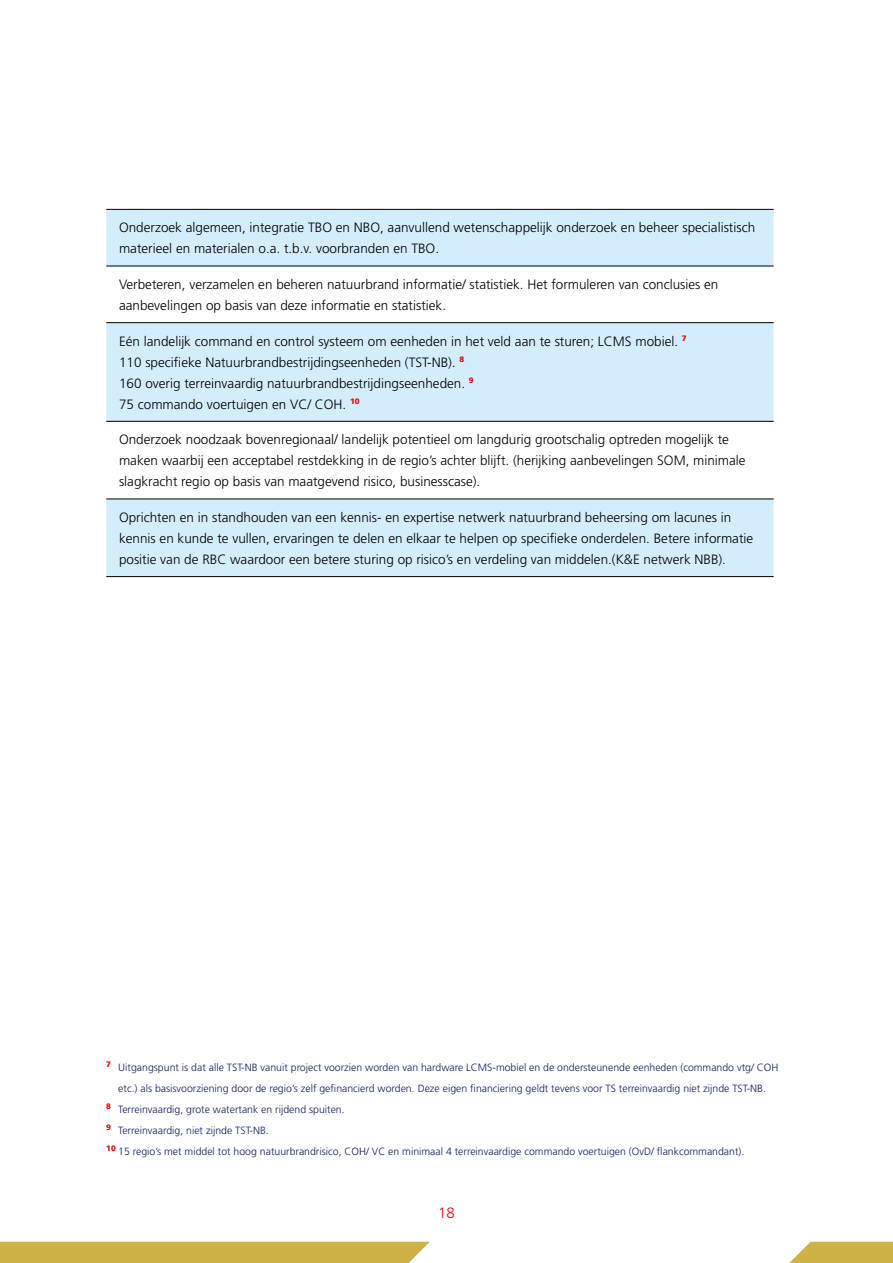
<style>
.page{position:relative;width:893px;height:1263px;background:#fff}
.page>*{position:absolute;margin:0;border:0;box-sizing:border-box;transform-origin:0 0}
.t1{font:300 15px "Frutiger LT Std";color:#e30613}
.t2{font:300 13.5px/21px "Frutiger LT Std";color:#000}
.t3{font:300 10.5px "Frutiger LT Std";color:#122053}
</style>
<div class="page">
<div style="left:0;top:1242px;width:430px;height:21px;background:#cfb247"></div>
<hr style="left:892px;top:0;width:1px;height:1263px;background:#d4edfc">
<svg style="left:106px;top:210px;width:668px;height:366px;fill:#d4edfc"></svg>
<hr style="left:106px;top:209px;width:668px;height:1px;background:#000">
<hr style="left:106px;top:266px;width:668px;height:1px;background:#000">
<hr style="left:106px;top:322px;width:668px;height:1px;background:#000">
<hr style="left:106px;top:421px;width:668px;height:1px;background:#000">
<hr style="left:106px;top:499px;width:668px;height:1px;background:#000">
<hr style="left:106px;top:576px;width:668px;height:1px;background:#000">
<svg style="left:789px;top:1242px;width:104px;height:21px;background:#d3b959"></svg>
<p class="t2" style="left:119px;top:217px;width:638px">Onderzoek algemeen, integratie TBO en NBO, aanvullend wetenschappelijk onderzoek en beheer specialistisch materieel en materialen o.a. t.b.v. voorbranden en TBO.</p>
<p class="t2" style="left:119px;top:274px;width:601px">Verbeteren, verzamelen en beheren natuurbrand informatie/ statistiek. Het formuleren van conclusies en aanbevelingen op basis van deze informatie en statistiek.</p>
<p class="t2" style="left:119px;top:331px;width:569px">Eén landelijk command en control systeem om eenheden in het veld aan te sturen; LCMS mobiel. <sup>7<br></sup>110 specifieke Natuurbrandbestrijdingseenheden (TST-NB). <sup>8<br></sup>160 overig terreinvaardig natuurbrandbestrijdingseenheden. <sup>9<br></sup>75 commando voertuigen en VC/ COH. <sup>10</sup></p>
<p class="t2" style="left:119px;top:429px;width:628px">Onderzoek noodzaak bovenregionaal/ landelijk potentieel om langdurig grootschalig optreden mogelijk te maken waarbij een acceptabel restdekking in de regio’s achter blijft. (herijking aanbevelingen SOM, minimale slagkracht regio op basis van maatgevend risico, businesscase).</p>
<p class="t2" style="left:119px;top:507px;width:636px">Oprichten en in standhouden van een kennis- en expertise netwerk natuurbrand beheersing om lacunes in kennis en kunde te vullen, ervaringen te delen en elkaar te helpen op specifieke onderdelen. Betere informatie positie van de RBC waardoor een betere sturing op risico’s en verdeling van middelen.(K&amp;E netwerk NBB).</p>
<p class="t3" style="left:106px;top:1061px;width:674px"><sup>7</sup> Uitgangspunt is dat alle TST-NB vanuit project voorzien worden van hardware LCMS-mobiel en de ondersteunende eenheden (commando vtg/ COH</p>
<p class="t3" style="left:118px;top:1082px;width:649px">etc.) als basisvoorziening door de regio’s zelf gefinancierd worden. Deze eigen financiering geldt tevens voor TS terreinvaardig niet zijnde TST-NB.</p>
<p class="t3" style="left:106px;top:1103px;width:240px"><sup>8</sup> Terreinvaardig, grote watertank en rijdend spuiten.</p>
<p class="t3" style="left:106px;top:1124px;width:164px"><sup>9</sup> Terreinvaardig, niet zijnde TST-NB.</p>
<p class="t3" style="left:106px;top:1145px;width:640px"><sup>10</sup> 15 regio’s met middel tot hoog natuurbrandrisico, COH/ VC en minimaal 4 terreinvaardige commando voertuigen (OvD/ flankcommandant).</p>
<p class="t1" style="left:438px;top:1204px;width:18px">18</p>
</div>
